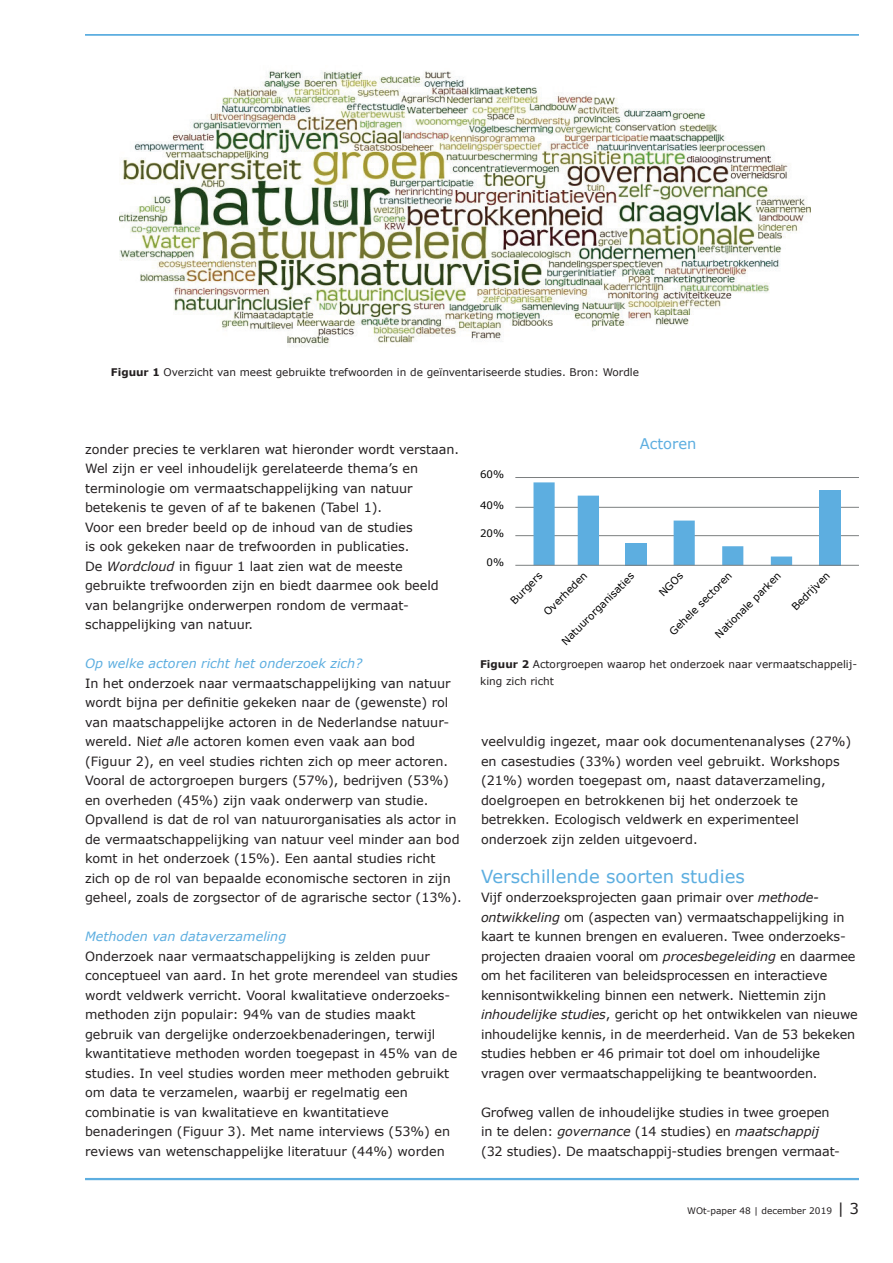
<style>
.page{position:relative;width:893px;height:1263px;background:#fff}
.page>*{position:absolute;margin:0;border:0;box-sizing:border-box;transform-origin:0 0}
.t1{font:18px "Verdana";color:#5daee0}
.t2{font:14.7px "Verdana";color:#5daee0}
.t3{font:12.75px/19.5px "Verdana";color:#231f20}
.t4{font:italic 12.75px "Verdana";color:#5daee0}
.t5{font:10.5px/16.5px "Verdana";color:#231f20}
.t6{font:10.2px "Verdana";color:#000001}
.t7{font:9px "Verdana";color:#231f20}
.s1{font-weight:700}
.s2{font-style:italic}
.s3{font-size:15px}
</style>
<div class="page">
<hr style="left:85px;top:1178px;width:774px;height:1px;background:#5daee0">
<hr style="left:85px;top:34px;width:774px;height:2px;background:#5daee0">
<hr style="left:85px;top:1179px;width:774px;height:1px;background:#5daee0">
<img style="left:119px;top:71px;width:691px;height:276px">
<hr style="left:515px;top:535px;width:344px;height:1px;background:#7c7f80">
<hr style="left:515px;top:507px;width:344px;height:1px;background:#7c7f80">
<hr style="left:515px;top:477px;width:344px;height:1px;background:#7c7f80">
<svg style="left:533px;top:482px;width:259px;height:83px"></svg>
<div style="left:819px;top:490px;width:22px;height:75px;background:#5daee0"></div>
<hr style="left:515px;top:565px;width:344px;height:1px;background:#7c7f80">
<p class="t5" style="left:111px;top:364px;width:530px"><span class="s1">Figuur 1</span> Overzicht van meest gebruikte trefwoorden in de geïnventariseerde studies. Bron: Wordle</p>
<p class="t3" style="left:85px;top:439px;width:376px">zonder precies te verklaren wat hieronder wordt verstaan.<br>Wel zijn er veel inhoudelijk gerelateerde thema’s en terminologie om vermaatschappelijking van natuur betekenis te geven of af te bakenen (Tabel 1).<br>Voor een breder beeld op de inhoud van de studies<br>is ook gekeken naar de trefwoorden in publicaties.<br>De <span class="s2">Wordcloud</span> in figuur 1 laat zien wat de meeste gebruikte trefwoorden zijn en biedt daarmee ook beeld van belangrijke onderwerpen rondom de vermaat&shy;schappelijking van natuur.</p>
<p class="t4" style="left:85px;top:655px;width:279px">Op welke actoren richt het onderzoek zich?</p>
<p class="t3" style="left:85px;top:673px;width:378px">In het onderzoek naar vermaatschappelijking van natuur wordt bijna per definitie gekeken naar de (gewenste) rol van maatschappelijke actoren in de Nederlandse natuur&shy;wereld. Ni<span class="s2">et al</span>le actoren komen even vaak aan bod (Figuur 2), en veel studies richten zich op meer actoren.<br>Vooral de actorgroepen burgers (57%), bedrijven (53%) en overheden (45%) zijn vaak onderwerp van studie.<br>Opvallend is dat de rol van natuurorganisaties als actor in de vermaatschappelijking van natuur veel minder aan bod komt in het onderzoek (15%). Een aantal studies richt zich op de rol van bepaalde economische sectoren in zijn geheel, zoals de zorgsector of de agrarische sector (13%).</p>
<p class="t4" style="left:85px;top:928px;width:203px">Methoden van dataverzameling</p>
<p class="t3" style="left:85px;top:946px;width:374px">Onderzoek naar vermaatschappelijking is zelden puur conceptueel van aard. In het grote merendeel van studies wordt veldwerk verricht. Vooral kwalitatieve onderzoeks&shy;methoden zijn populair: 94% van de studies maakt gebruik van dergelijke onderzoekbenaderingen, terwijl kwantitatieve methoden worden toegepast in 45% van de studies. In veel studies worden meer methoden gebruikt om data te verzamelen, waarbij er regelmatig een combinatie is van kwalitatieve en kwantitatieve benaderingen (Figuur 3). Met name interviews (53%) en reviews van wetenschappelijke literatuur (44%) worden</p>
<p class="t6" style="left:480px;top:467px;width:26px">60%</p>
<p class="t6" style="left:480px;top:498px;width:26px">40%</p>
<p class="t6" style="left:480px;top:526px;width:26px">20%</p>
<p class="t6" style="left:487px;top:555px;width:19px">0%</p>
<p class="t2" style="left:640px;top:434px;width:58px">Actoren</p>
<p class="t6" style="left:507px;top:597px;width:42px;rotate:-45deg">Burgers</p>
<p class="t6" style="left:558px;top:638px;width:99px;rotate:-45deg">Natuurorganisaties</p>
<p class="t6" style="left:656px;top:589px;width:31px;rotate:-45deg">NGOs</p>
<p class="t6" style="left:788px;top:604px;width:51px;rotate:-45deg">Bedrijven</p>
<p class="t6" style="left:712px;top:631px;width:89px;rotate:-45deg">Nationale parken</p>
<p class="t6" style="left:540px;top:609px;width:58px;rotate:-45deg">Overheden</p>
<p class="t6" style="left:666px;top:628px;width:85px;rotate:-45deg">Gehele sectoren</p>
<p class="t5" style="left:480px;top:656px;width:378px"><span class="s1">Figuur 2</span> Actorgroepen waarop het onderzoek naar vermaatschappelij&shy;king zich richt</p>
<p class="t3" style="left:481px;top:732px;width:372px">veelvuldig ingezet, maar ook documentenanalyses (27%) en casestudies (33%) worden veel gebruikt. Workshops (21%) worden toegepast om, naast dataverzameling, doelgroepen en betrokkenen bij het onderzoek te betrekken. Ecologisch veldwerk en experimenteel onderzoek zijn zelden uitgevoerd.</p>
<h1 class="t1" style="left:481px;top:864px;width:265px">Verschillende soorten studies</h1>
<p class="t3" style="left:481px;top:888px;width:378px">Vijf onderzoeksprojecten gaan primair over <span class="s2">methode&shy;ontwikkeling</span> om (aspecten van) vermaatschappelijking in kaart te kunnen brengen en evalueren. Twee onderzoeks&shy;projecten draaien vooral om <span class="s2">procesbegeleiding</span> en daarmee om het faciliteren van beleidsprocessen en interactieve kennisontwikkeling binnen een netwerk. Niettemin zijn <span class="s2">inhoudelijke studies</span>, gericht op het ontwikkelen van nieuwe inhoudelijke kennis, in de meerderheid. Van de 53 bekeken studies hebben er 46 primair tot doel om inhoudelijke vragen over vermaatschappelijking te beantwoorden.</p>
<p class="t3" style="left:481px;top:1102px;width:359px">Grofweg vallen de inhoudelijke studies in twee groepen in te delen: <span class="s2">governance</span> (14 studies) en <span class="s2">maatschappij </span>(32 studies). De maatschappij-studies brengen vermaat-</p>
<p class="t7" style="left:687px;top:1205px;width:173px">WOt-paper 48 | december 2019 <span class="s3">| 3</span></p>
</div>
